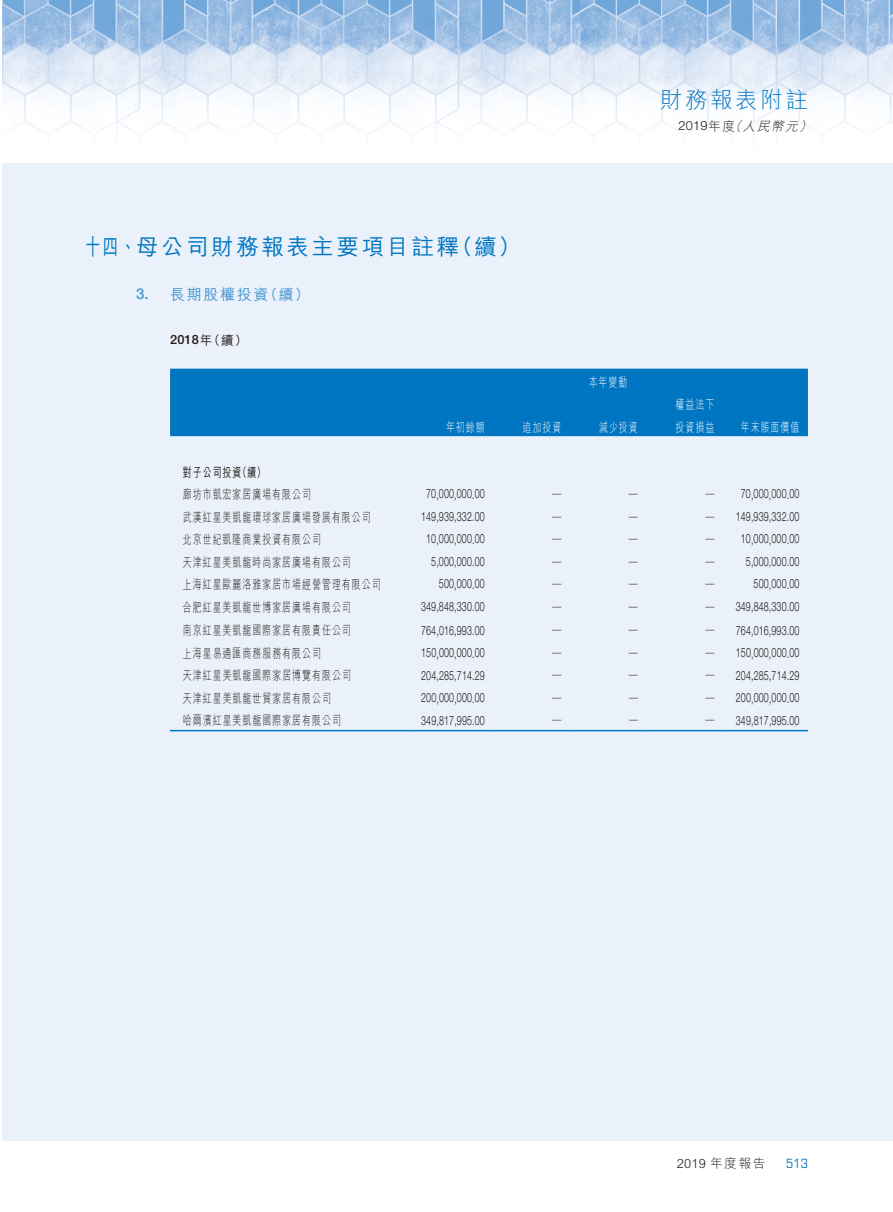
<style>
.page{position:relative;width:893px;height:1212px;background:#fff}
.page>*{position:absolute;margin:0;border:0;box-sizing:border-box;transform-origin:0 0}
.t1{font:500 22.5px "M Hei HK";letter-spacing:.115em;color:#0075c1;scale:.7 1}
.t2{font:300 22.5px "M Hei HK";letter-spacing:.115em;color:#0075c1}
.t3{font:500 15px "M Hei HK";letter-spacing:.115em;color:#4596d2}
.t4{font:300 12.75px "Helvetica Neue";letter-spacing:.015em;color:#231916;scale:.7 1}
.t5{font:300 12.75px "M Hei HK";letter-spacing:.115em;color:#231916;scale:.7 1}
.t6{font:300 12.75px/22.5px "M Hei HK";letter-spacing:.115em;color:#fff;scale:.7 1}
.t7{font:italic 300 12.75px "M Hei HK";color:#231916}
.t8{font:500 12.75px "M Hei HK";letter-spacing:.115em;color:#231916;scale:.7 1}
.t9{font:300 12.75px "M Hei HK";letter-spacing:.065em;color:#231916}
.t10{font:500 12.75px "Helvetica Neue";color:#231916}
.t11{font:condensed 12.75px "Eurostile";color:#0075c1}
.s1{font-family:"Helvetica Neue";font-style:normal}
.s2{font-style:normal}
.s3{font-family:"Helvetica Neue"}
.s4{font-family:"M Hei HK"}
</style>
<div class="page">
<img style="left:2px;top:0;width:891px;height:164px">
<div style="left:2px;top:164px;width:891px;height:977px;background:#eaf1fa"></div>
<div style="left:170px;top:369px;width:638px;height:67px;background:#0075c1"></div>
<hr style="left:170px;top:730px;width:238px;height:1px;background:#0075c1">
<hr style="left:408px;top:730px;width:85px;height:1px;background:#0075c1">
<hr style="left:493px;top:730px;width:77px;height:1px;background:#0075c1">
<hr style="left:570px;top:730px;width:76px;height:1px;background:#0075c1">
<hr style="left:646px;top:730px;width:77px;height:1px;background:#0075c1">
<hr style="left:723px;top:730px;width:85px;height:1px;background:#0075c1">
<h1 class="t2" style="left:660px;top:84px;width:149px">財務報表附註</h1>
<p class="t7" style="left:679px;top:117px;width:139px"><span class="s1">20 1 9</span> <span class="s2">年度</span>（人民幣元）</p>
<h1 class="t1" style="left:85px;top:230px;width:624px">十四、母公司財務報表主要項目註釋（續）</h1>
<p class="t3" style="left:136px;top:283px;width:175px"><span class="s3">3.</span> 長期股權投資（續）</p>
<p class="t10" style="left:170px;top:332px;width:79px">2018<span class="s4">年（續）</span></p>
<p class="t6" style="left:589px;top:370px;width:57px">本年變動</p>
<p class="t6" style="left:446px;top:415px;width:57px">年初餘額</p>
<p class="t6" style="left:523px;top:415px;width:57px">追加投資</p>
<p class="t6" style="left:599px;top:415px;width:57px">減少投資</p>
<p class="t6" style="left:676px;top:393px;width:57px">權益法下投資損益</p>
<p class="t6" style="left:741px;top:415px;width:85px">年末賬面價值</p>
<p class="t8" style="left:183px;top:463px;width:120px">對子公司投資（續）</p>
<p class="t5" style="left:183px;top:485px;width:185px">廊坊市凱宏家居廣場有限公司</p>
<p class="t4" style="left:426px;top:486px;width:85px">70,000,000.00</p>
<p class="t5" style="left:552px;top:485px;width:14px">—</p>
<p class="t5" style="left:629px;top:485px;width:14px">—</p>
<p class="t4" style="left:705px;top:486px;width:136px"><span class="s4">—</span> 70,000,000.00</p>
<p class="t5" style="left:183px;top:508px;width:270px">武漢紅星美凱龍環球家居廣場發展有限公司</p>
<p class="t4" style="left:421px;top:509px;width:92px">149,939,332.00</p>
<p class="t5" style="left:552px;top:508px;width:14px">—</p>
<p class="t5" style="left:629px;top:508px;width:14px">—</p>
<p class="t4" style="left:705px;top:509px;width:136px"><span class="s4">—</span> 149,939,332.00</p>
<p class="t5" style="left:183px;top:530px;width:199px">北京世紀凱隆商業投資有限公司</p>
<p class="t4" style="left:426px;top:531px;width:85px">10,000,000.00</p>
<p class="t5" style="left:552px;top:530px;width:14px">—</p>
<p class="t5" style="left:629px;top:530px;width:14px">—</p>
<p class="t4" style="left:705px;top:531px;width:136px"><span class="s4">—</span> 10,000,000.00</p>
<p class="t5" style="left:183px;top:553px;width:242px">天津紅星美凱龍時尚家居廣場有限公司</p>
<p class="t4" style="left:431px;top:554px;width:78px">5,000,000.00</p>
<p class="t5" style="left:552px;top:553px;width:14px">—</p>
<p class="t5" style="left:629px;top:553px;width:14px">—</p>
<p class="t5" style="left:705px;top:553px;width:14px">—</p>
<p class="t4" style="left:746px;top:554px;width:78px">5,000,000.00</p>
<p class="t5" style="left:183px;top:575px;width:284px">上海紅星歐麗洛雅家居市場經營管理有限公司</p>
<p class="t4" style="left:439px;top:576px;width:67px">500,000.00</p>
<p class="t5" style="left:552px;top:575px;width:14px">—</p>
<p class="t5" style="left:629px;top:575px;width:14px">—</p>
<p class="t5" style="left:705px;top:575px;width:14px">—</p>
<p class="t4" style="left:754px;top:576px;width:67px">500,000.00</p>
<p class="t5" style="left:183px;top:598px;width:242px">合肥紅星美凱龍世博家居廣場有限公司</p>
<p class="t4" style="left:421px;top:599px;width:92px">349,848,330.00</p>
<p class="t5" style="left:552px;top:598px;width:14px">—</p>
<p class="t5" style="left:629px;top:598px;width:14px">—</p>
<p class="t4" style="left:705px;top:599px;width:136px"><span class="s4">—</span> 349,848,330.00</p>
<p class="t5" style="left:183px;top:622px;width:242px">南京紅星美凱龍國際家居有限責任公司</p>
<p class="t4" style="left:421px;top:622px;width:92px">764,016,993.00</p>
<p class="t5" style="left:552px;top:622px;width:14px">—</p>
<p class="t5" style="left:629px;top:622px;width:14px">—</p>
<p class="t4" style="left:705px;top:622px;width:136px"><span class="s4">—</span> 764,016,993.00</p>
<p class="t5" style="left:183px;top:644px;width:199px">上海星易通匯商務服務有限公司</p>
<p class="t4" style="left:421px;top:645px;width:92px">150,000,000.00</p>
<p class="t5" style="left:552px;top:644px;width:14px">—</p>
<p class="t5" style="left:629px;top:644px;width:14px">—</p>
<p class="t4" style="left:705px;top:645px;width:136px"><span class="s4">—</span> 150,000,000.00</p>
<p class="t5" style="left:183px;top:667px;width:242px">天津紅星美凱龍國際家居博覽有限公司</p>
<p class="t4" style="left:421px;top:667px;width:92px">204,285,714.29</p>
<p class="t5" style="left:552px;top:667px;width:14px">—</p>
<p class="t5" style="left:629px;top:667px;width:14px">—</p>
<p class="t4" style="left:705px;top:667px;width:136px"><span class="s4">—</span> 204,285,714.29</p>
<p class="t5" style="left:183px;top:689px;width:213px">天津紅星美凱龍世貿家居有限公司</p>
<p class="t4" style="left:421px;top:690px;width:92px">200,000,000.00</p>
<p class="t5" style="left:552px;top:689px;width:14px">—</p>
<p class="t5" style="left:629px;top:689px;width:14px">—</p>
<p class="t4" style="left:705px;top:690px;width:136px"><span class="s4">—</span> 200,000,000.00</p>
<p class="t5" style="left:183px;top:712px;width:227px">哈爾濱紅星美凱龍國際家居有限公司</p>
<p class="t4" style="left:421px;top:712px;width:92px">349,817,995.00</p>
<p class="t5" style="left:552px;top:712px;width:14px">—</p>
<p class="t5" style="left:629px;top:712px;width:14px">—</p>
<p class="t4" style="left:706px;top:712px;width:136px"><span class="s4">—</span> 349,817,995.00</p>
<p class="t9" style="left:677px;top:1154px;width:90px">2019 年度報告</p>
<p class="t11" style="left:786px;top:1155px;width:23px">513</p>
</div>
